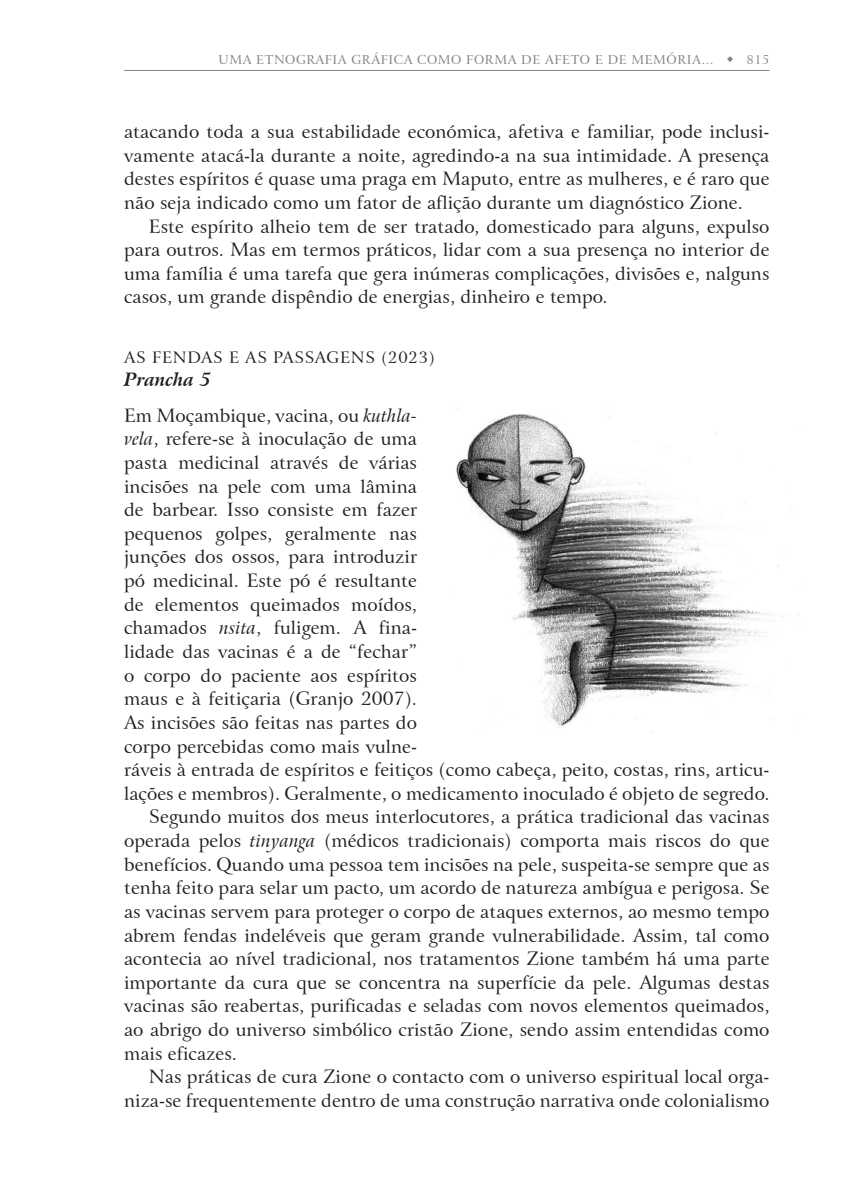
<style>
.page{position:relative;width:844px;height:1191px;background:#fff}
.page>*{position:absolute;margin:0;border:0;box-sizing:border-box;transform-origin:0 0}
.Texto_01{font:18.38px/23.6px "Arrus BT";color:#231f20;text-align:justify}
.Verbete_1{font:italic 700 18.38px "Arrus BT";color:#231f20}
.Subcapitulo{font:15.75px "Arrus BT";letter-spacing:.05em;color:#231f20}
.t1{font:12.25px "Arrus BT";letter-spacing:.05em;color:#808285}
.s1{font-style:italic}
</style>
<div class="page">
<hr style="left:124px;top:70px;width:645px;height:1px;background:#808285">
<img style="left:456px;top:408px;width:343px;height:324px">
<p class="t1" style="left:218px;top:52px;width:552px">UMA ETNOGRAFIA GRÁFICA COMO FORMA DE AFETO E DE MEMÓRIA… ◆ 815</p>
<p class="Texto_01" style="left:124px;top:120px;width:646px">atacando toda a sua estabilidade económica, afetiva e familiar, pode inclusi&shy;vamente atacá-la durante a noite, agredindo-a na sua intimidade. A presença destes espíritos é quase uma praga em Maputo, entre as mulheres, e é raro que não seja indicado como um fator de aflição durante um diagnóstico Zione.</p>
<p class="Texto_01" style="left:124px;top:215px;width:646px;text-indent:25px">Este espírito alheio tem de ser tratado, domesticado para alguns, expulso para outros. Mas em termos práticos, lidar com a sua presença no interior de uma família é uma tarefa que gera inúmeras complicações, divisões e, nalguns casos, um grande dispêndio de energias, dinheiro e tempo.</p>
<p class="Subcapitulo" style="left:124px;top:347px;width:312px">AS FENDAS E AS PASSAGENS (2023)</p>
<p class="Verbete_1" style="left:124px;top:368px;width:89px">Prancha 5</p>
<p class="Texto_01" style="left:124px;top:404px;width:646px;text-align:left">Em Moçambique, vacina, ou <span class="s1">kuthla-<br>vela</span>, refere-se à inoculação de uma<br>pasta medicinal através de várias<br>incisões na pele com uma lâmina<br>de barbear. Isso consiste em fazer<br>pequenos golpes, geralmente nas<br>junções dos ossos, para introduzir<br>pó medicinal. Este pó é resultante<br>de elementos queimados moídos,<br>chamados <span class="s1">nsita</span>, fuligem. A fina-<br>lidade das vacinas é a de “fechar”<br>o corpo do paciente aos espíritos<br>maus e à feitiçaria (Granjo 2007).<br>As incisões são feitas nas partes do<br>corpo percebidas como mais vulne-<br>ráveis à entrada de espíritos e feitiços (como cabeça, peito, costas, rins, articu&shy;lações e membros). Geralmente, o medicamento inoculado é objeto de segredo.</p>
<p class="Texto_01" style="left:124px;top:805px;width:646px;text-indent:25px">Segundo muitos dos meus interlocutores, a prática tradicional das vacinas operada pelos <span class="s1">tinyanga</span> (médicos tradicionais) comporta mais riscos do que benefícios. Quando uma pessoa tem incisões na pele, suspeita-se sempre que as tenha feito para selar um pacto, um acordo de natureza ambígua e perigosa. Se as vacinas servem para proteger o corpo de ataques externos, ao mesmo tempo abrem fendas indeléveis que geram grande vulnerabilidade. Assim, tal como acontecia ao nível tradicional, nos tratamentos Zione também há uma parte importante da cura que se concentra na superfície da pele. Algumas destas vacinas são reabertas, purificadas e seladas com novos elementos queimados, ao abrigo do universo simbólico cristão Zione, sendo assim entendidas como mais eficazes.</p>
<p class="Texto_01" style="left:124px;top:1065px;width:646px;text-align:right">Nas práticas de cura Zione o contacto com o universo espiritual local orga&shy;niza-se frequentemente dentro de uma construção narrativa onde colonialismo</p>
</div>
